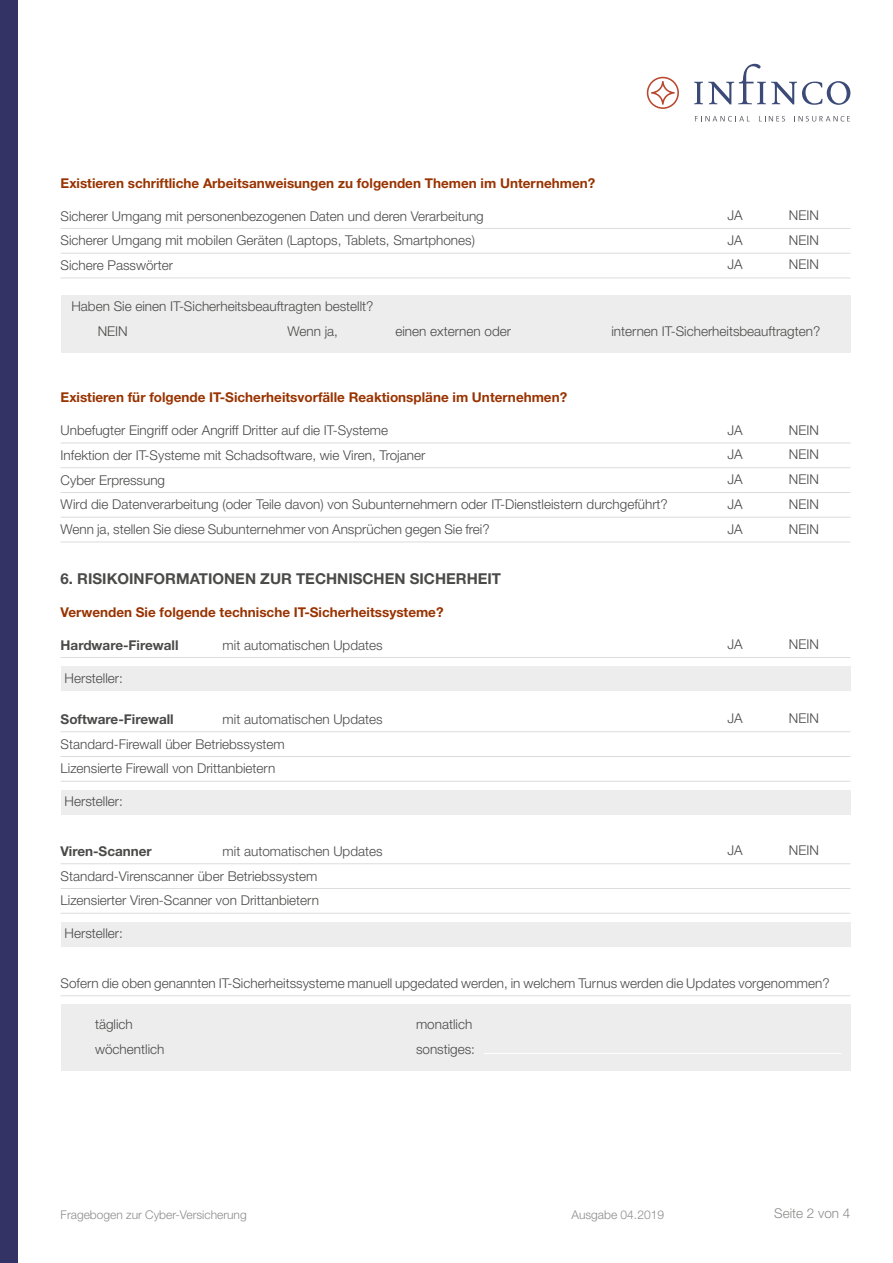
<style>
.page{position:relative;width:893px;height:1263px;background:#fff}
.page>*{position:absolute;margin:0;border:0;box-sizing:border-box;transform-origin:0 0}
.Standart_Type{font:700 15px "Helvetica Neue LT Pro";color:#4a4a49}
.Standart_Zeile{font:300 13.5px "Helvetica Neue LT Pro";color:#4a4a49}
.Standart_Zeile-2{font:700 13.5px "Helvetica Neue LT Pro";color:#930}
.Standart_Type-2{font:300 13.5px "Helvetica Neue LT Pro";color:#4a4a49}
.Standart_Zeile-3{font:700 13.5px "Helvetica Neue LT Pro";color:#4a4a49}
.Standart_Type-3{font:300 13.5px "Helvetica Neue LT Pro";color:#8c8c8b}
.t1{font:300 12px "Helvetica Neue LT Pro";color:#8c8c8b}
</style>
<div class="page">
<div style="left:0;top:0;width:18px;height:1263px;background:#336"></div>
<svg style="left:647px;top:77px;width:32px;height:32px"></svg>
<svg style="left:694px;top:64px;width:156px;height:41px"></svg>
<svg style="left:794px;top:116px;width:56px;height:6px"></svg>
<svg style="left:695px;top:116px;width:55px;height:5px"></svg>
<svg style="left:759px;top:116px;width:26px;height:5px"></svg>
<div style="left:61px;top:666px;width:789px;height:25px;background:#ededed"></div>
<div style="left:61px;top:790px;width:789px;height:25px;background:#ededed"></div>
<div style="left:61px;top:1004px;width:789px;height:66px;background:#ededed"></div>
<div style="left:61px;top:922px;width:789px;height:25px;background:#ededed"></div>
<div style="left:61px;top:295px;width:789px;height:58px;background:#ededed"></div>
<hr style="left:61px;top:228px;width:789px;height:1px;background:#4a4a49">
<hr style="left:61px;top:443px;width:789px;height:1px;background:#4a4a49">
<hr style="left:61px;top:517px;width:789px;height:1px;background:#4a4a49">
<hr style="left:61px;top:253px;width:789px;height:1px;background:#4a4a49">
<hr style="left:61px;top:467px;width:789px;height:1px;background:#4a4a49">
<hr style="left:61px;top:542px;width:789px;height:1px;background:#4a4a49">
<hr style="left:61px;top:278px;width:789px;height:1px;background:#4a4a49">
<hr style="left:61px;top:492px;width:789px;height:1px;background:#4a4a49">
<hr style="left:61px;top:657px;width:789px;height:1px;background:#4a4a49">
<hr style="left:61px;top:731px;width:789px;height:1px;background:#4a4a49">
<hr style="left:61px;top:863px;width:789px;height:1px;background:#4a4a49">
<hr style="left:61px;top:995px;width:789px;height:1px;background:#4a4a49">
<hr style="left:61px;top:756px;width:789px;height:1px;background:#4a4a49">
<hr style="left:61px;top:888px;width:789px;height:1px;background:#4a4a49">
<hr style="left:61px;top:781px;width:789px;height:1px;background:#4a4a49">
<hr style="left:61px;top:913px;width:789px;height:1px;background:#4a4a49">
<hr style="left:484px;top:1053px;width:357px;height:1px;background:#fff">
<p class="Standart_Zeile-2" style="left:61px;top:174px;width:536px">Existieren schriftliche Arbeitsanweisungen zu folgenden Themen im Unternehmen?</p>
<p class="Standart_Zeile" style="left:61px;top:207px;width:425px">Sicherer Umgang mit personenbezogenen Daten und deren Verarbeitung</p>
<p class="Standart_Zeile" style="left:61px;top:232px;width:416px">Sicherer Umgang mit mobilen Geräten (Laptops, Tablets, Smartphones)</p>
<p class="Standart_Zeile" style="left:61px;top:257px;width:114px">Sichere Passwörter</p>
<p class="Standart_Zeile" style="left:71px;top:298px;width:304px">Haben Sie einen IT-Sicherheitsbeauftragten bestellt?</p>
<p class="Standart_Type-2" style="left:728px;top:207px;width:17px">JA</p>
<p class="Standart_Type-2" style="left:789px;top:207px;width:32px">NEIN</p>
<p class="Standart_Type-2" style="left:728px;top:232px;width:17px">JA</p>
<p class="Standart_Type-2" style="left:789px;top:232px;width:32px">NEIN</p>
<p class="Standart_Type-2" style="left:728px;top:256px;width:17px">JA</p>
<p class="Standart_Type-2" style="left:789px;top:256px;width:32px">NEIN</p>
<p class="Standart_Zeile" style="left:98px;top:323px;width:32px">NEIN</p>
<p class="Standart_Zeile" style="left:287px;top:323px;width:52px">Wenn ja,</p>
<p class="Standart_Zeile" style="left:395px;top:323px;width:117px">einen externen oder</p>
<p class="Standart_Zeile" style="left:611px;top:323px;width:210px">internen IT-Sicherheitsbeauftragten?</p>
<p class="Standart_Zeile-2" style="left:61px;top:389px;width:508px">Existieren für folgende IT-Sicherheitsvorfälle Reaktionspläne im Unternehmen?</p>
<p class="Standart_Zeile" style="left:61px;top:422px;width:329px">Unbefugter Eingriff oder Angriff Dritter auf die IT-Systeme</p>
<p class="Standart_Zeile" style="left:61px;top:447px;width:366px">Infektion der IT-Systeme mit Schadsoftware, wie Viren, Trojaner</p>
<p class="Standart_Zeile" style="left:61px;top:471px;width:106px">Cyber Erpressung</p>
<p class="Standart_Zeile" style="left:61px;top:496px;width:609px">Wird die Datenverarbeitung (oder Teile davon) von Subunternehmern oder IT-Dienstleistern durchgeführt?</p>
<p class="Standart_Zeile" style="left:61px;top:521px;width:431px">Wenn ja, stellen Sie diese Subunternehmer von Ansprüchen gegen Sie frei?</p>
<p class="Standart_Type" style="left:61px;top:569px;width:442px">6. RISIKOINFORMATIONEN ZUR TECHNISCHEN SICHERHEIT</p>
<p class="Standart_Zeile-2" style="left:61px;top:603px;width:384px">Verwenden Sie folgende technische IT-Sicherheitssysteme?</p>
<p class="Standart_Zeile-3" style="left:61px;top:636px;width:119px">Hardware-Firewall</p>
<p class="Standart_Zeile" style="left:223px;top:636px;width:162px">mit automatischen Updates</p>
<p class="Standart_Zeile" style="left:65px;top:669px;width:60px">Hersteller:</p>
<p class="Standart_Zeile-3" style="left:61px;top:710px;width:115px">Software-Firewall</p>
<p class="Standart_Zeile" style="left:223px;top:711px;width:162px">mit automatischen Updates</p>
<p class="Standart_Zeile" style="left:61px;top:735px;width:226px">Standard-Firewall über Betriebssystem</p>
<p class="Standart_Zeile" style="left:61px;top:760px;width:216px">Lizensierte Firewall von Drittanbietern</p>
<p class="Standart_Zeile" style="left:65px;top:793px;width:60px">Hersteller:</p>
<p class="Standart_Zeile-3" style="left:61px;top:842px;width:93px">Viren-Scanner</p>
<p class="Standart_Zeile" style="left:223px;top:843px;width:162px">mit automatischen Updates</p>
<p class="Standart_Zeile" style="left:61px;top:867px;width:258px">Standard-Virenscanner über Betriebssystem</p>
<p class="Standart_Zeile" style="left:61px;top:892px;width:260px">Lizensierter Viren-Scanner von Drittanbietern</p>
<p class="Standart_Zeile" style="left:65px;top:925px;width:60px">Hersteller:</p>
<p class="Standart_Type-2" style="left:728px;top:421px;width:17px">JA</p>
<p class="Standart_Type-2" style="left:789px;top:421px;width:32px">NEIN</p>
<p class="Standart_Type-2" style="left:728px;top:446px;width:17px">JA</p>
<p class="Standart_Type-2" style="left:789px;top:446px;width:32px">NEIN</p>
<p class="Standart_Type-2" style="left:728px;top:471px;width:17px">JA</p>
<p class="Standart_Type-2" style="left:789px;top:471px;width:32px">NEIN</p>
<p class="Standart_Type-2" style="left:728px;top:496px;width:17px">JA</p>
<p class="Standart_Type-2" style="left:789px;top:496px;width:32px">NEIN</p>
<p class="Standart_Type-2" style="left:728px;top:520px;width:17px">JA</p>
<p class="Standart_Type-2" style="left:789px;top:520px;width:32px">NEIN</p>
<p class="Standart_Type-2" style="left:728px;top:636px;width:17px">JA</p>
<p class="Standart_Type-2" style="left:789px;top:636px;width:32px">NEIN</p>
<p class="Standart_Type-2" style="left:728px;top:710px;width:17px">JA</p>
<p class="Standart_Type-2" style="left:789px;top:710px;width:32px">NEIN</p>
<p class="Standart_Type-2" style="left:728px;top:842px;width:17px">JA</p>
<p class="Standart_Type-2" style="left:789px;top:842px;width:32px">NEIN</p>
<p class="Standart_Zeile" style="left:61px;top:975px;width:771px">Sofern die oben genannten IT-Sicherheitssysteme manuell upgedated werden, in welchem Turnus werden die Updates vorgenommen?</p>
<p class="Standart_Zeile" style="left:95px;top:1016px;width:39px">täglich</p>
<p class="Standart_Zeile" style="left:416px;top:1016px;width:58px">monatlich</p>
<p class="Standart_Zeile" style="left:95px;top:1041px;width:71px">wöchentlich</p>
<p class="Standart_Zeile" style="left:416px;top:1041px;width:60px">sonstiges:</p>
<p class="t1" style="left:61px;top:1207px;width:188px">Fragebogen zur Cyber-Versicherung</p>
<p class="t1" style="left:571px;top:1207px;width:94px">Ausgabe 04.2019</p>
<p class="Standart_Type-3" style="left:774px;top:1205px;width:78px">Seite 2 von 4</p>
</div>
